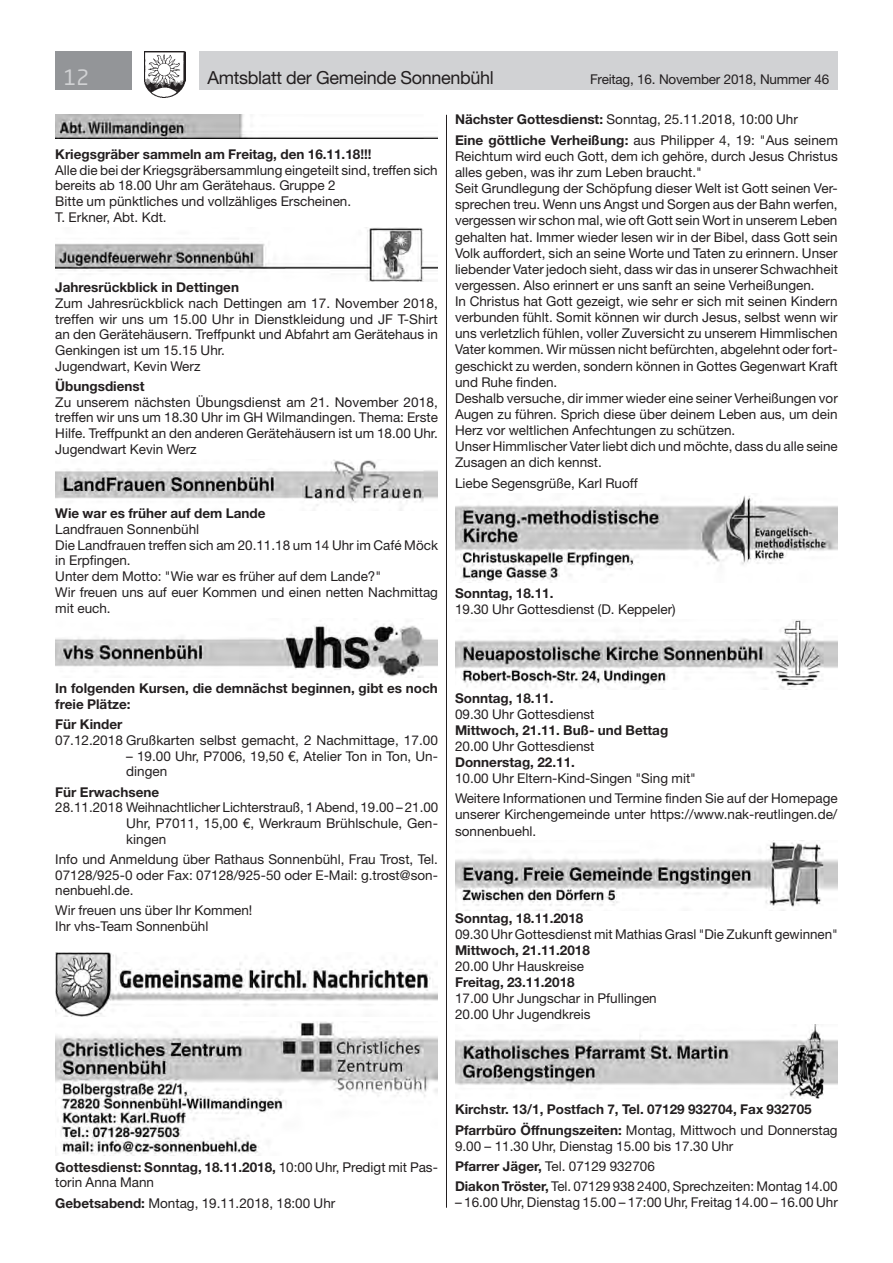
<style>
.page{position:relative;width:893px;height:1263px;background:#fff}
.page>*{position:absolute;margin:0;border:0;box-sizing:border-box;transform-origin:0 0}
.t1{font:21px "Neo Sans Std";color:#d1d2d4}
.t2{font:18px "Helvetica Neue LT Std";letter-spacing:-.02em;color:#231f20}
.t3{font:13.5px/16.2px "Helvetica Neue LT Std";color:#231f20}
.t4{font:700 13.5px/15.8px "Helvetica Neue LT Std";color:#231f20}
.s1{font-weight:700}
.s2{font-weight:400}
</style>
<div class="page">
<div style="left:199px;top:51px;width:639px;height:38px;background:#d1d2d4"></div>
<div style="left:55px;top:51px;width:77px;height:38px;background:#939598"></div>
<img style="left:145px;top:51px;width:41px;height:47px">
<img style="left:55px;top:115px;width:383px;height:24px">
<img style="left:55px;top:227px;width:383px;height:55px">
<img style="left:55px;top:460px;width:383px;height:50px">
<img style="left:55px;top:623px;width:383px;height:54px">
<img style="left:55px;top:952px;width:383px;height:64px">
<img style="left:55px;top:1022px;width:383px;height:133px">
<img style="left:455px;top:495px;width:383px;height:87px">
<img style="left:455px;top:619px;width:383px;height:70px">
<img style="left:455px;top:842px;width:383px;height:68px">
<img style="left:455px;top:1024px;width:383px;height:74px">
<hr style="left:446px;top:115px;width:1px;height:1093px;background:#231f20">
<h1 class="t1" style="left:64px;top:64px;width:27px">12</h1>
<h2 class="t2" style="left:207px;top:67px;width:288px">Amtsblatt der Gemeinde Sonnenbühl</h2>
<p class="t3" style="left:590px;top:71px;width:241px">Freitag, 16. November 2018, Nummer 46</p>
<p class="t4" style="left:55px;top:146px;width:318px">Kriegsgräber sammeln am Freitag, den 16.11.18!!!</p>
<p class="t3" style="left:55px;top:162px;width:384px;line-height:15.8px">Alle die bei der Kriegsgräbersammlung eingeteilt sind, treffen sich bereits ab 18.00 Uhr am Gerätehaus. Gruppe 2<br>Bitte um pünktliches und vollzähliges Erscheinen.<br>T. Erkner, Abt. Kdt.</p>
<p class="t4" style="left:55px;top:279px;width:185px">Jahresrückblick in Dettingen</p>
<p class="t3" style="left:55px;top:295px;width:384px;line-height:15.8px">Zum Jahresrückblick nach Dettingen am 17. November 2018, treffen wir uns um 15.00 Uhr in Dienstkleidung und JF T-Shirt an den Gerätehäusern. Treffpunkt und Abfahrt am Gerätehaus in Genkingen ist um 15.15 Uhr.<br>Jugendwart, Kevin Werz</p>
<p class="t4" style="left:55px;top:378px;width:91px">Übungsdienst</p>
<p class="t3" style="left:55px;top:394px;width:384px;line-height:15.8px;text-align:justify">Zu unserem nächsten Übungsdienst am 21. November 2018, treffen wir uns um 18.30 Uhr im GH Wilmandingen. Thema: Erste Hilfe. Treffpunkt an den anderen Gerätehäusern ist um 18.00 Uhr.<br>Jugendwart Kevin Werz</p>
<p class="t4" style="left:55px;top:505px;width:212px">Wie war es früher auf dem Lande</p>
<p class="t3" style="left:55px;top:521px;width:384px">Landfrauen Sonnenbühl<br>Die Landfrauen treffen sich am 20.11.18 um 14 Uhr im Café Möck in Erpfingen.<br>Unter dem Motto: "Wie war es früher auf dem Lande?"<br>Wir freuen uns auf euer Kommen und einen netten Nachmittag mit euch.</p>
<p class="t3" style="left:455px;top:109px;width:384px;line-height:20.4px"><span class="s1">Nächster Gottesdienst:</span> Sonntag, 25.11.2018, 10:00 Uhr<br><span class="s1">Eine göttliche Verheißung:</span> aus Philipper 4, 19: "Aus seinem</p>
<p class="t3" style="left:455px;top:148px;width:384px">Reichtum wird euch Gott, dem ich gehöre, durch Jesus Christus alles geben, was ihr zum Leben braucht."<br>Seit Grundlegung der Schöpfung dieser Welt ist Gott seinen Ver&shy;sprechen treu. Wenn uns Angst und Sorgen aus der Bahn werfen, vergessen wir schon mal, wie oft Gott sein Wort in unserem Leben gehalten hat. Immer wieder lesen wir in der Bibel, dass Gott sein Volk auffordert, sich an seine Worte und Taten zu erinnern. Unser liebender Vater jedoch sieht, dass wir das in unserer Schwachheit vergessen. Also erinnert er uns sanft an seine Verheißungen.<br>In Christus hat Gott gezeigt, wie sehr er sich mit seinen Kindern verbunden fühlt. Somit können wir durch Jesus, selbst wenn wir uns verletzlich fühlen, voller Zuversicht zu unserem Himmlischen Vater kommen. Wir müssen nicht befürchten, abgelehnt oder fort&shy;geschickt zu werden, sondern können in Gottes Gegenwart Kraft und Ruhe finden.<br>Deshalb versuche, dir immer wieder eine seiner Verheißungen vor Augen zu führen. Sprich diese über deinem Leben aus, um dein Herz vor weltlichen Anfechtungen zu schützen.<br>Unser Himmlischer Vater liebt dich und möchte, dass du alle seine Zusagen an dich kennst.</p>
<p class="t3" style="left:455px;top:475px;width:184px">Liebe Segensgrüße, Karl Ruoff</p>
<p class="t4" style="left:455px;top:585px;width:100px">Sonntag, 18.11.</p>
<p class="t3" style="left:455px;top:601px;width:222px">19.30 Uhr Gottesdienst (D. Keppeler)</p>
<p class="t4" style="left:55px;top:680px;width:384px">In folgenden Kursen, die demnächst beginnen, gibt es noch freie Plätze:</p>
<p class="t4" style="left:55px;top:716px;width:69px">Für Kinder</p>
<p class="t3" style="left:55px;top:732px;width:384px">07.12.2018 Grußkarten selbst gemacht, 2 Nachmittage, 17.00</p>
<p class="t3" style="left:126px;top:748px;width:313px;line-height:15.8px">– 19.00 Uhr, P7006, 19,50 €, Atelier Ton in Ton, Un&shy;dingen</p>
<p class="t4" style="left:55px;top:783px;width:105px">Für Erwachsene</p>
<p class="t3" style="left:126px;top:799px;width:313px;line-height:15.8px;text-align:justify;text-indent:-71px">28.11.2018 Weihnachtlicher Lichterstrauß, 1 Abend, 19.00 – 21.00<br>Uhr, P7011, 15,00 €, Werkraum Brühlschule, Gen&shy;kingen</p>
<p class="t3" style="left:55px;top:851px;width:384px;line-height:15.8px;text-align:justify">Info und Anmeldung über Rathaus Sonnenbühl, Frau Trost, Tel.<br>07128/925-0 oder Fax: 07128/925-50 oder E-Mail: g.trost@son&shy;nenbuehl.de.</p>
<p class="t3" style="left:55px;top:902px;width:199px;line-height:15.8px">Wir freuen uns über Ihr Kommen!<br>Ihr vhs-Team Sonnenbühl</p>
<p class="t4" style="left:455px;top:690px;width:100px">Sonntag, 18.11.</p>
<p class="t3" style="left:455px;top:706px;width:141px">09.30 Uhr Gottesdienst</p>
<p class="t4" style="left:455px;top:722px;width:215px">Mittwoch, 21.11. Buß- und Bettag</p>
<p class="t3" style="left:455px;top:738px;width:141px">20.00 Uhr Gottesdienst</p>
<p class="t4" style="left:455px;top:754px;width:121px">Donnerstag, 22.11.</p>
<p class="t3" style="left:455px;top:768px;width:384px;line-height:20.2px">10.00 Uhr Eltern-Kind-Singen "Sing mit"<br>Weitere Informationen und Termine finden Sie auf der Homepage</p>
<p class="t3" style="left:455px;top:806px;width:384px">unserer Kirchengemeinde unter https://www.nak-reutlingen.de/ sonnenbuehl.</p>
<p class="t4" style="left:455px;top:910px;width:130px">Sonntag, 18.11.2018</p>
<p class="t3" style="left:455px;top:926px;width:384px">09.30 Uhr Gottesdienst mit Mathias Grasl "Die Zukunft gewinnen"</p>
<p class="t4" style="left:455px;top:942px;width:136px">Mittwoch, 21.11.2018</p>
<p class="t3" style="left:455px;top:958px;width:131px">20.00 Uhr Hauskreise</p>
<p class="t4" style="left:455px;top:974px;width:121px">Freitag, 23.11.2018</p>
<p class="t3" style="left:455px;top:990px;width:203px">17.00 Uhr Jungschar in Pfullingen<br>20.00 Uhr Jugendkreis</p>
<p class="t3" style="left:55px;top:1158px;width:384px"><span class="s1">Gottesdienst: Sonntag, 18.11.2018,</span> 10:00 Uhr, Predigt mit Pas&shy;torin Anna Mann</p>
<p class="t3" style="left:55px;top:1194px;width:282px"><span class="s1">Gebetsabend:</span> Montag, 19.11.2018, 18:00 Uhr</p>
<p class="t4" style="left:455px;top:1099px;width:384px;line-height:20.2px">Kirchstr. 13/1, Postfach 7, Tel. 07129 932704, Fax 932705<br>Pfarrbüro Öffnungszeiten: <span class="s2">Montag, Mittwoch und Donnerstag</span></p>
<p class="t3" style="left:455px;top:1135px;width:384px;line-height:20.2px">9.00 – 11.30 Uhr, Dienstag 15.00 bis 17.30 Uhr<br><span class="s1">Pfarrer Jäger,</span> Tel. 07129 932706<br><span class="s1">Diakon Tröster,</span> Tel. 07129 938 2400, Sprechzeiten: Montag 14.00</p>
<p class="t3" style="left:455px;top:1194px;width:384px">– 16.00 Uhr, Dienstag 15.00 – 17:00 Uhr, Freitag 14.00 – 16.00 Uhr</p>
</div>
